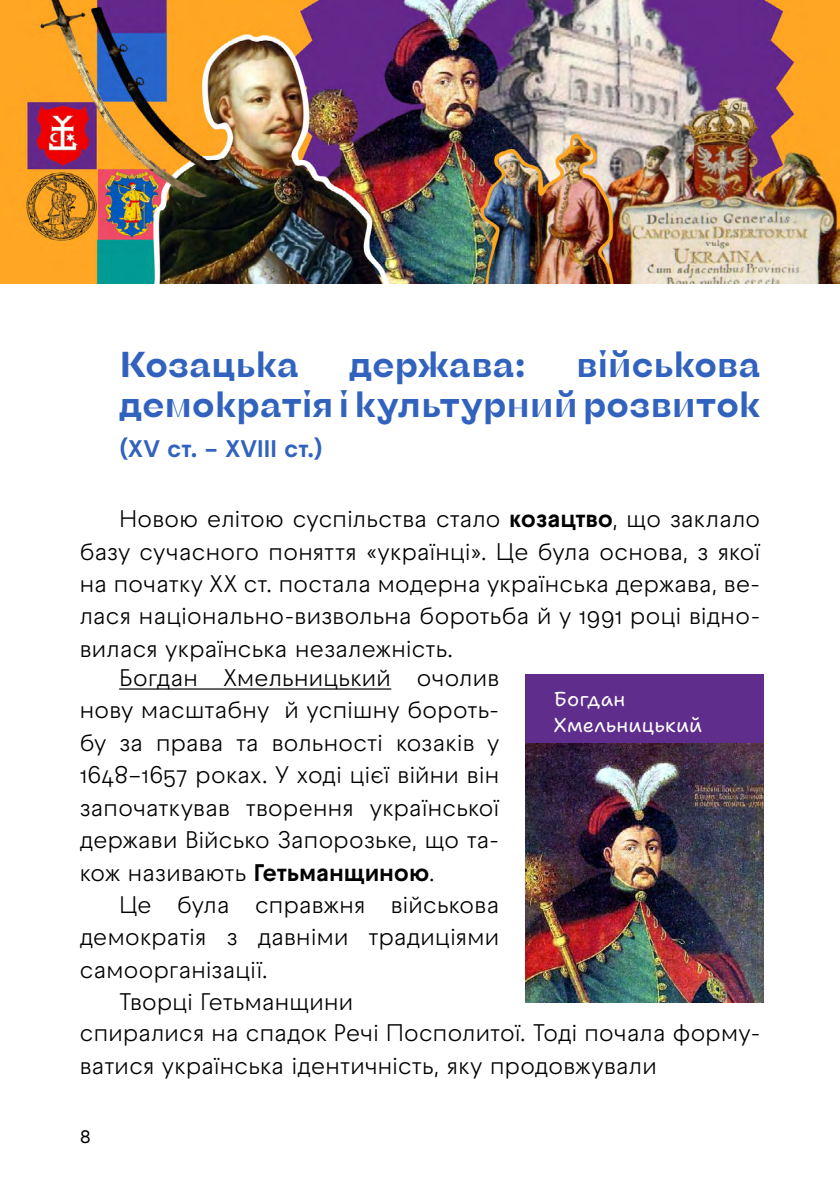
<style>
.page{position:relative;width:840px;height:1191px;background:#fff}
.page>*{position:absolute;margin:0;border:0;box-sizing:border-box;transform-origin:0 0}
.t1{font:36px/40px "Kyiv Type Sans";color:#3162be;text-align:right}
.t2{font:24px/32.4px "Raptor V3 Premium";letter-spacing:-.015em;color:#000;text-align:justify}
.t3{font:700 24px "Raptor V3 Premium";letter-spacing:.005em;color:#3162be}
.t4{font:20px/26px "Shantell Sans";letter-spacing:.015em;color:#fff}
.t5{font:500 18px "Raptor V3 Premium";color:#000}
.s1{font-weight:700}
</style>
<div class="page">
<hr style="left:119px;top:688px;width:272px;height:1px;background:#000">
<img style="left:0;top:0;width:839px;height:283px">
<div style="left:525px;top:675px;width:238px;height:328px;background:#5f2d8c"></div>
<img style="left:525px;top:743px;width:238px;height:260px">
<h1 class="t1" style="left:119px;top:343px;width:642px">військова<br>демократія і культурний розвиток</h1>
<p class="t3" style="left:119px;top:431px;width:205px">(XV ст. – XVIII ст.)</p>
<h1 class="t1" style="left:119px;top:343px;width:181px">Козацька</h1>
<h1 class="t1" style="left:349px;top:343px;width:178px">держава:</h1>
<p class="t2" style="left:79px;top:502px;width:682px;text-indent:40px">Новою елітою суспільства стало <span class="s1">козацтво</span>, що заклало базу сучасного поняття «українці». Це була основа, з якої на початку ХХ ст. постала модерна українська держава, ве&shy;лася національно-визвольна боротьба й у 1991 році відно&shy;вилася українська незалежність.</p>
<p class="t2" style="left:79px;top:661px;width:421px;text-indent:40px">Богдан Хмельницький очолив нову масштабну й успішну бороть&shy;бу за права та вольності козаків у 1648–1657 роках. У ході цієї війни він започаткував творення української держави Військо Запорозьке, що та&shy;кож називають <span class="s1">Гетьманщиною</span>.</p>
<p class="t2" style="left:119px;top:888px;width:381px">Це була справжня військова</p>
<p class="t2" style="left:79px;top:920px;width:421px">демократія з давніми традиціями</p>
<p class="t2" style="left:79px;top:953px;width:190px">самоорганізації.</p>
<p class="t2" style="left:119px;top:985px;width:236px">Творці Гетьманщини</p>
<p class="t4" style="left:553px;top:686px;width:150px">Богдан<br>Хмельницький</p>
<p class="t2" style="left:79px;top:1016px;width:682px">спиралися на спадок Речі Посполитої. Тоді почала форму&shy;ватися українська ідентичність, яку продовжували</p>
<p class="t5" style="left:80px;top:1124px;width:13px">8</p>
</div>
